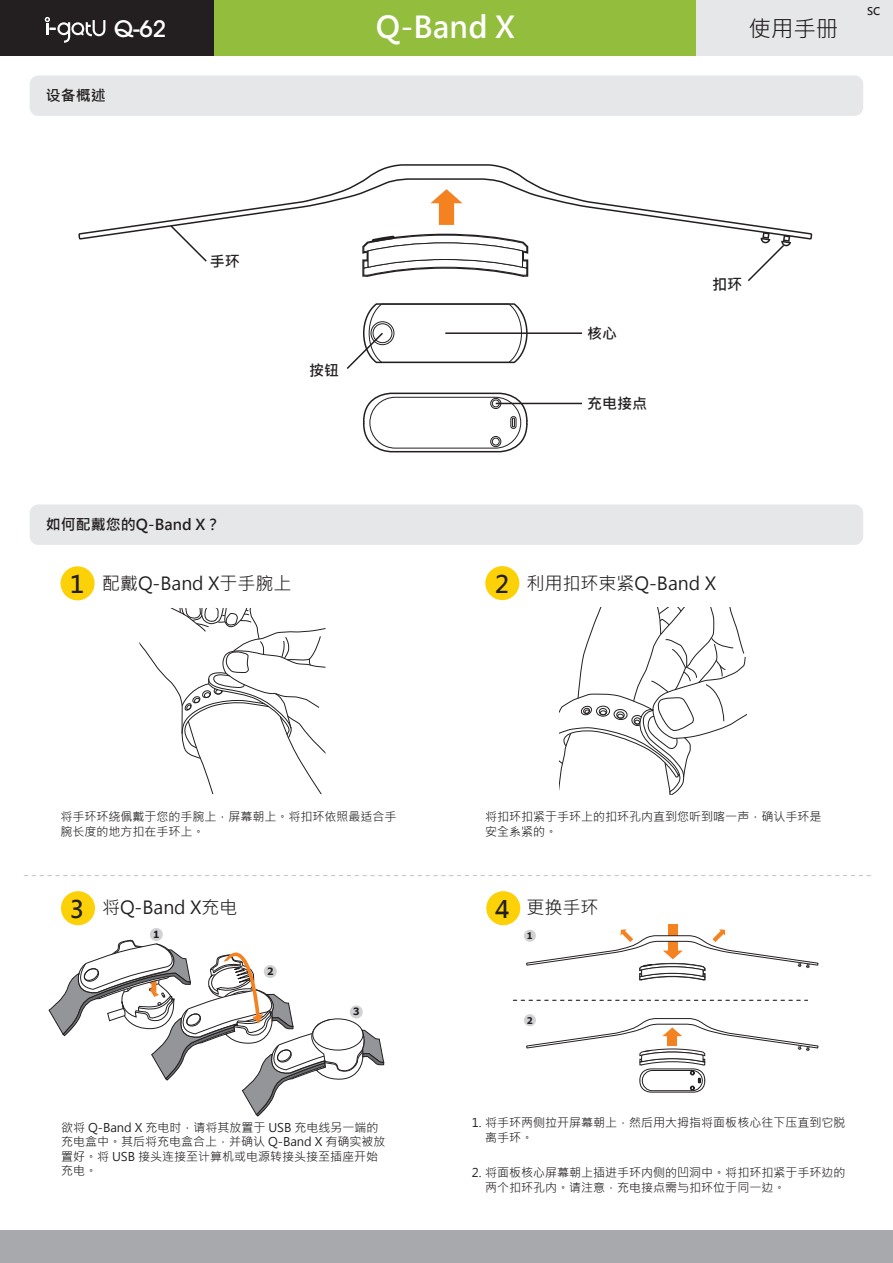
<style>
.page{position:relative;width:893px;height:1263px;background:#fff}
.page>*{position:absolute;margin:0;border:0;box-sizing:border-box;transform-origin:0 0}
.t1{font:700 30px "Microsoft Jheng Hei";color:#fff}
.t2{font:700 24px "Microsoft Jheng Hei";color:#231f20}
.t3{font:500 22.5px "ITC Avant Garde Std";color:#fff}
.t4{font:22.5px "Microsoft Jheng Hei";color:#231f20}
.t5{font:18px "Microsoft Jheng Hei";color:#231f20}
.t6{font:700 15px "Microsoft Jheng Hei";color:#231f20}
.t7{font:12px/14.4px "Microsoft Jheng Hei";color:#231f20}
.t8{font:700 10.5px "Microsoft Jheng Hei";color:#231f20}
.t9{font:700 10.05px "Tahoma";color:#231f20}
.t10{font:700 9.3px "Tahoma";color:#231f20}
.s1{font-weight:700;font-size:24px}
</style>
<div class="page">
<div style="left:0;top:1231px;width:893px;height:32px;background:#a8a9ad"></div>
<div style="left:30px;top:75px;width:833px;height:41px;background:#e6e7e9;border-radius:9px"></div>
<div style="left:30px;top:504px;width:833px;height:41px;background:#e6e7e9;border-radius:9px"></div>
<div style="left:213px;top:0;width:484px;height:55px;background:#92bd3d"></div>
<div style="left:697px;top:0;width:196px;height:55px;background:#e6e7e9"></div>
<div style="left:0;top:0;width:213px;height:55px;background:#231f20"></div>
<svg style="left:45px;top:17px;width:60px;height:26px"></svg>
<div style="left:61px;top:566px;width:34px;height:34px;background:#fcd108;border-radius:50%"></div>
<svg style="left:24px;top:875px;width:847px;height:1px"></svg>
<div style="left:61px;top:891px;width:34px;height:34px;background:#fcd108;border-radius:50%"></div>
<div style="left:486px;top:891px;width:34px;height:34px;background:#fcd108;border-radius:50%"></div>
<svg style="left:139px;top:608px;width:187px;height:186px"></svg>
<svg style="left:559px;top:608px;width:187px;height:187px"></svg>
<svg style="left:78px;top:180px;width:735px;height:60px"></svg>
<svg style="left:362px;top:55px;width:166px;height:546px"></svg>
<div style="left:369px;top:397px;width:152px;height:51px;border:1px solid #231f20;border-radius:25px"></div>
<svg style="left:362px;top:234px;width:166px;height:43px"></svg>
<svg style="left:430px;top:189px;width:32px;height:36px"></svg>
<svg style="left:169px;top:224px;width:39px;height:38px"></svg>
<svg style="left:346px;top:302px;width:182px;height:69px"></svg>
<svg style="left:746px;top:232px;width:45px;height:50px"></svg>
<hr style="left:445px;top:332px;width:137px;height:2px;background:#231f20">
<hr style="left:496px;top:403px;width:86px;height:1px;background:#231f20">
<svg style="left:513px;top:894px;width:306px;height:337px"></svg>
<div style="left:150px;top:928px;width:13px;height:13px;background:#d1d2d4;border-radius:50%"></div>
<svg style="left:48px;top:940px;width:337px;height:177px"></svg>
<h3 class="t3" style="left:114px;top:15px;width:54px">Q-62</h3>
<h1 class="t1" style="left:376px;top:8px;width:141px">Q-Band X</h1>
<h3 class="t4" style="left:748px;top:14px;width:91px">使用手册</h3>
<p class="t6" style="left:46px;top:86px;width:62px">设备概述</p>
<p class="t8" style="left:867px;top:4px;width:15px">SC</p>
<p class="t6" style="left:210px;top:252px;width:31px">手环</p>
<p class="t6" style="left:309px;top:361px;width:31px">按钮</p>
<p class="t6" style="left:587px;top:324px;width:31px">核心</p>
<p class="t6" style="left:587px;top:394px;width:61px">充电接点</p>
<p class="t6" style="left:712px;top:275px;width:31px">扣环</p>
<p class="t6" style="left:46px;top:515px;width:176px">如何配戴您的Q-Band X？</p>
<h3 class="t5" style="left:70px;top:572px;width:223px"><span class="s1">1</span> 配戴Q-Band X于手腕上</h3>
<h2 class="t2" style="left:495px;top:569px;width:16px">2</h2>
<h3 class="t5" style="left:526px;top:572px;width:191px">利用扣环束紧Q-Band X</h3>
<p class="t7" style="left:61px;top:810px;width:337px">将手环环绕佩戴于您的手腕上，屏幕朝上。将扣环依照最适合手腕长度的地方扣在手环上。</p>
<p class="t7" style="left:485px;top:810px;width:337px">将扣环扣紧于手环上的扣环孔内直到您听到喀一声，确认手环是安全系紧的。</p>
<h3 class="t5" style="left:70px;top:896px;width:169px"><span class="s1">3</span> 将Q-Band X充电</h3>
<h2 class="t2" style="left:495px;top:894px;width:16px">4</h2>
<p class="t9" style="left:153px;top:927px;width:8px">1</p>
<p class="t9" style="left:267px;top:964px;width:8px">2</p>
<p class="t9" style="left:353px;top:1004px;width:8px">3</p>
<h3 class="t5" style="left:526px;top:896px;width:73px">更换手环</h3>
<p class="t10" style="left:527px;top:929px;width:7px">1</p>
<p class="t10" style="left:527px;top:1014px;width:7px">2</p>
<p class="t7" style="left:61px;top:1120px;width:326px">欲将 Q-Band X 充电时，请将其放置于 USB 充电线另一端的充电盒中。其后将充电盒合上，并确认 Q-Band X 有确实被放置好。将 USB 接头连接至计算机或电源转接头接至插座开始充电。</p>
<p class="t7" style="left:485px;top:1116px;width:361px;text-indent:-14px">1. 将手环两侧拉开屏幕朝上，然后用大拇指将面板核心往下压直到它脱离手环。</p>
<p class="t7" style="left:485px;top:1165px;width:361px;text-indent:-14px">2. 将面板核心屏幕朝上插进手环内侧的凹洞中。将扣环扣紧于手环边的两个扣环孔内。请注意，充电接点需与扣环位于同一边。</p>
</div>
